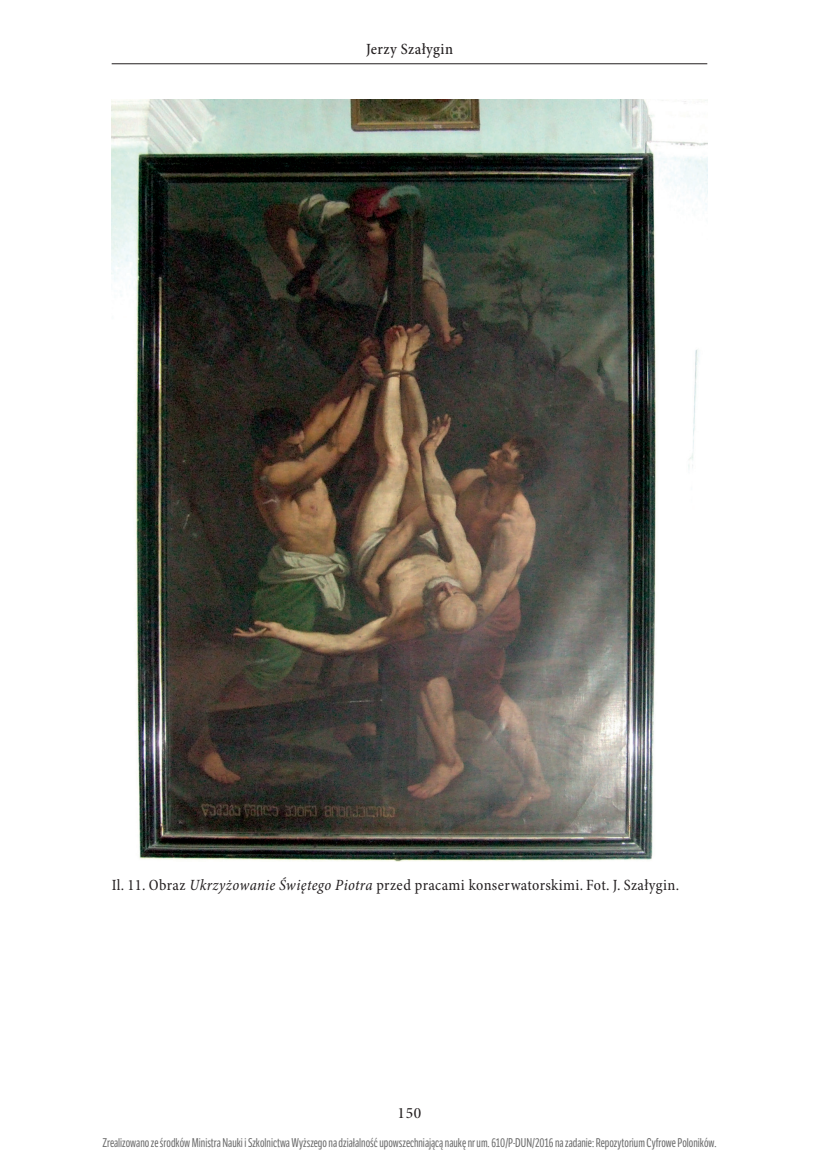
<style>
.page{position:relative;width:819px;height:1166px;background:#fff}
.page>*{position:absolute;margin:0;border:0;box-sizing:border-box;transform-origin:0 0}
.t1{font:condensed 15.75px "Minion Pro";letter-spacing:.025em;color:#231f20}
.t2{font:500 condensed 15.75px "Minion Pro";letter-spacing:.025em;color:#231f20}
.t3{font:15.75px "Minion Pro Medium Subh";color:#231f20}
.t4{font:12.25px "LFT Etica Compressed";color:#6b6b6b}
.s1{font-style:italic}
</style>
<div class="page">
<hr style="left:112px;top:63px;width:595px;height:1px;background:#231f20">
<img style="left:112px;top:100px;width:595px;height:761px">
<p class="t2" style="left:366px;top:39px;width:88px">Jerzy Szałygin</p>
<p class="t1" style="left:112px;top:876px;width:569px">Il. 11. Obraz <span class="s1">Ukrzyżowanie Świętego Piotra</span> przed pracami konserwatorskimi. Fot. J. Szałygin.</p>
<p class="t3" style="left:397px;top:1104px;width:25px">150</p>
<p class="t4" style="left:102px;top:1136px;width:615px">Zrealizowano ze środków Ministra Nauki i Szkolnictwa Wyższego na działalność upowszechniającą naukę nr um. 610/P-DUN/2016 na zadanie: Repozytorium Cyfrowe Poloników.</p>
</div>
